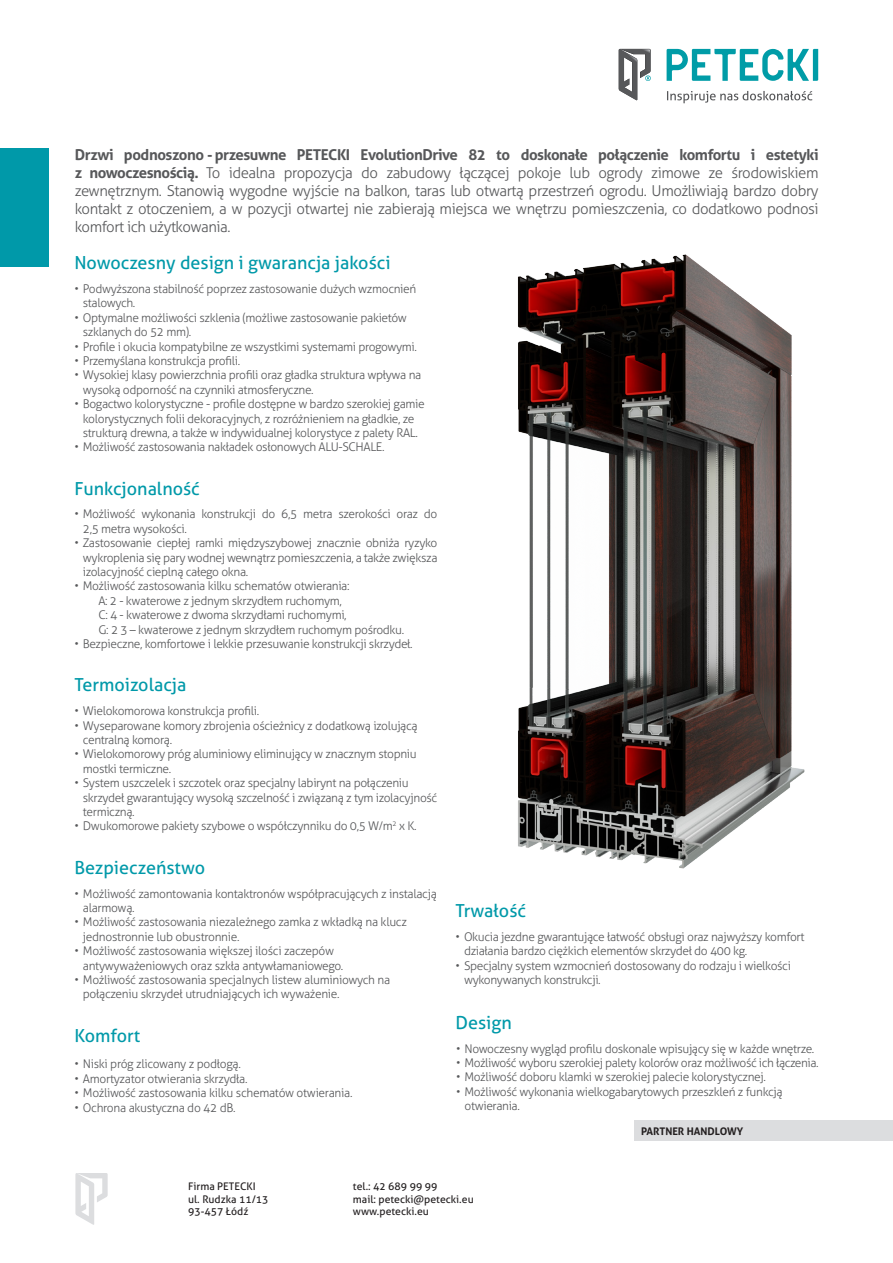
<style>
.page{position:relative;width:893px;height:1263px;background:#fff}
.page>*{position:absolute;margin:0;border:0;box-sizing:border-box;transform-origin:0 0}
.t1{font:18px "Aller";color:#0099a9}
.t2{font:300 15px/18px "Aller";letter-spacing:-.03em;color:#57585a;text-align:justify}
.t3{font:300 12px/14.4px "Aller";letter-spacing:-.03em;color:#57585a}
.t4{font:10.5px/12.6px "Aller";color:#231f20}
.t5{font:700 10.5px "Aller";color:#231f20}
.s1{font-weight:700}
</style>
<div class="page">
<svg style="left:667px;top:49px;width:151px;height:32px"></svg>
<svg style="left:619px;top:49px;width:32px;height:51px"></svg>
<svg style="left:667px;top:91px;width:145px;height:12px"></svg>
<div style="left:0;top:149px;width:49px;height:118px;background:#0099a9"></div>
<svg style="left:75px;top:1173px;width:33px;height:51px"></svg>
<div style="left:635px;top:1121px;width:258px;height:20px;background:#dcdddf"></div>
<img style="left:518px;top:254px;width:287px;height:615px">
<p class="t2" style="left:75px;top:146px;width:745px"><span class="s1">Drzwi podnoszono - przesuwne PETECKI EvolutionDrive 82 to doskonałe połączenie komfortu i estetyki z nowoczesnością.</span> To idealna propozycja do zabudowy łączącej pokoje lub ogrody zimowe ze środowiskiem zewnętrznym. Stanowią wygodne wyjście na balkon, taras lub otwartą przestrzeń ogrodu. Umożliwiają bardzo dobry kontakt z otoczeniem, a w pozycji otwartej nie zabierają miejsca we wnętrzu pomieszczenia, co dodatkowo podnosi komfort ich użytkowania.</p>
<h1 class="t1" style="left:74px;top:252px;width:318px">Nowoczesny design i gwarancja jakości</h1>
<p class="t3" style="left:83px;top:281px;width:335px;text-indent:-9px">• Podwyższona stabilność poprzez zastosowanie dużych wzmocnień stalowych.</p>
<p class="t3" style="left:83px;top:310px;width:326px;text-indent:-9px">• Optymalne możliwości szklenia (możliwe zastosowanie pakietów szklanych do 52 mm).</p>
<p class="t3" style="left:74px;top:339px;width:344px">• Profile i okucia kompatybilne ze wszystkimi systemami progowymi.</p>
<p class="t3" style="left:74px;top:353px;width:167px">• Przemyślana konstrukcja profili.</p>
<p class="t3" style="left:83px;top:368px;width:340px;text-indent:-9px">• Wysokiej klasy powierzchnia profili oraz gładka struktura wpływa na wysoką odporność na czynniki atmosferyczne.</p>
<p class="t3" style="left:74px;top:397px;width:352px;text-align:center">• Bogactwo kolorystyczne - profile dostępne w bardzo szerokiej gamie kolorystycznych folii dekoracyjnych, z rozróżnieniem na gładkie, ze strukturą drewna, a także w indywidualnej kolorystyce z palety RAL.</p>
<p class="t3" style="left:74px;top:440px;width:312px">• Możliwość zastosowania nakładek osłonowych ALU-SCHALE.</p>
<h1 class="t1" style="left:74px;top:477px;width:127px">Funkcjonalność</h1>
<p class="t3" style="left:83px;top:507px;width:356px;text-indent:-9px">• Możliwość wykonania konstrukcji do 6,5 metra szerokości oraz do<br>2,5 metra wysokości.</p>
<p class="t3" style="left:83px;top:536px;width:356px;text-align:justify;text-indent:-9px">• Zastosowanie ciepłej ramki międzyszybowej znacznie obniża ryzyko wykroplenia się pary wodnej wewnątrz pomieszczenia, a także zwiększa izolacyjność cieplną całego okna.</p>
<p class="t3" style="left:98px;top:579px;width:307px;text-indent:-24px">• Możliwość zastosowania kilku schematów otwierania:<br>A: 2 - kwaterowe z jednym skrzydłem ruchomym,<br>C: 4 - kwaterowe z dwoma skrzydłami ruchomymi,<br>G: 2 3 – kwaterowe z jednym skrzydłem ruchomym pośrodku.</p>
<p class="t3" style="left:74px;top:637px;width:340px">• Bezpieczne, komfortowe i lekkie przesuwanie konstrukcji skrzydeł.</p>
<h1 class="t1" style="left:74px;top:674px;width:114px">Termoizolacja</h1>
<p class="t3" style="left:74px;top:704px;width:186px">• Wielokomorowa konstrukcja profili.</p>
<p class="t3" style="left:83px;top:718px;width:336px;text-indent:-9px">• Wyseparowane komory zbrojenia ościeżnicy z dodatkową izolującą centralną komorą.</p>
<p class="t3" style="left:83px;top:747px;width:335px;text-indent:-9px">• Wielokomorowy próg aluminiowy eliminujący w znacznym stopniu mostki termiczne.</p>
<p class="t3" style="left:83px;top:776px;width:356px;text-indent:-9px">• System uszczelek i szczotek oraz specjalny labirynt na połączeniu skrzydeł gwarantujący wysoką szczelność i związaną z tym izolacyjność termiczną.</p>
<p class="t3" style="left:74px;top:819px;width:344px">• Dwukomorowe pakiety szybowe o współczynniku do 0,5 W/m<sup>2</sup> x K.</p>
<h1 class="t1" style="left:74px;top:856px;width:132px">Bezpieczeństwo</h1>
<p class="t3" style="left:83px;top:886px;width:356px;text-indent:-9px">• Możliwość zamontowania kontaktronów współpracujących z instalacją alarmową.</p>
<p class="t3" style="left:83px;top:915px;width:326px;text-indent:-9px">• Możliwość zastosowania niezależnego zamka z wkładką na klucz jednostronnie lub obustronnie.</p>
<p class="t3" style="left:83px;top:944px;width:262px;text-indent:-9px">• Możliwość zastosowania większej ilości zaczepów antywyważeniowych oraz szkła antywłamaniowego.</p>
<p class="t3" style="left:83px;top:972px;width:309px;text-indent:-9px">• Możliwość zastosowania specjalnych listew aluminiowych na połączeniu skrzydeł utrudniających ich wyważenie.</p>
<h1 class="t1" style="left:74px;top:1024px;width:67px">Komfort</h1>
<p class="t3" style="left:74px;top:1057px;width:168px">• Niski próg zlicowany z podłogą.</p>
<p class="t3" style="left:74px;top:1071px;width:175px">• Amortyzator otwierania skrzydła.</p>
<p class="t3" style="left:74px;top:1086px;width:280px">• Możliwość zastosowania kilku schematów otwierania.</p>
<p class="t3" style="left:74px;top:1100px;width:163px">• Ochrona akustyczna do 42 dB.</p>
<h1 class="t1" style="left:455px;top:900px;width:72px">Trwałość</h1>
<p class="t3" style="left:464px;top:930px;width:342px;text-indent:-9px">• Okucia jezdne gwarantujące łatwość obsługi oraz najwyższy komfort działania bardzo ciężkich elementów skrzydeł do 400 kg.</p>
<p class="t3" style="left:464px;top:958px;width:328px;text-indent:-9px">• Specjalny system wzmocnień dostosowany do rodzaju i wielkości wykonywanych konstrukcji.</p>
<h1 class="t1" style="left:455px;top:1011px;width:58px">Design</h1>
<p class="t3" style="left:456px;top:1041px;width:360px">• Nowoczesny wygląd profilu doskonale wpisujący się w każde wnętrze.</p>
<p class="t3" style="left:456px;top:1055px;width:364px">• Możliwość wyboru szerokiej palety kolorów oraz możliwość ich łączenia.</p>
<p class="t3" style="left:456px;top:1070px;width:311px">• Możliwość doboru klamki w szerokiej palecie kolorystycznej.</p>
<p class="t3" style="left:465px;top:1084px;width:320px;text-indent:-9px">• Możliwość wykonania wielkogabarytowych przeszkleń z funkcją otwierania.</p>
<p class="t5" style="left:641px;top:1124px;width:104px">PARTNER HANDLOWY</p>
<p class="t4" style="left:188px;top:1180px;width:82px">Firma PETECKI ul. Rudzka 11/13<br>93-457 Łódź</p>
<p class="t4" style="left:353px;top:1180px;width:122px">tel.: 42 689 99 99<br>mail: petecki@petecki.eu www.petecki.eu</p>
</div>
